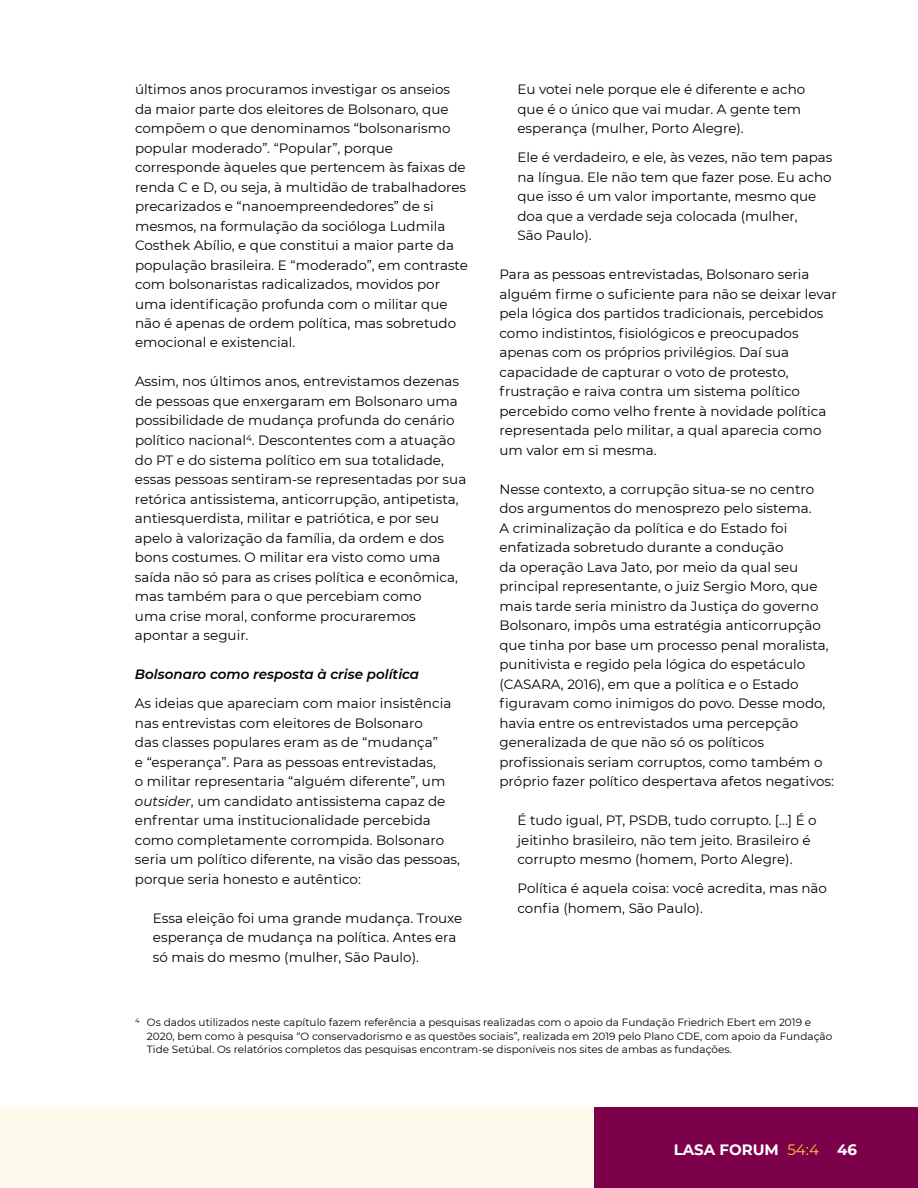
<style>
.page{position:relative;width:918px;height:1188px;background:#fff}
.page>*{position:absolute;margin:0;border:0;box-sizing:border-box;transform-origin:0 0}
.t1{font:700 15px "Montserrat";color:#fff}
.t2{font:13.5px/19.5px "Montserrat";color:#000}
.t3{font:italic 600 13.5px "Montserrat";color:#000}
.t4{font:10.5px/13.5px "Montserrat";color:#000}
.s1{font-style:italic}
.s2{font-weight:400;color:#f7cd36}
</style>
<div class="page">
<div style="left:0;top:1107px;width:594px;height:81px;background:#fefaeb"></div>
<div style="left:594px;top:1107px;width:324px;height:81px;background:#7d004a"></div>
<p class="t2" style="left:135px;top:79px;width:335px">últimos anos procuramos investigar os anseios da maior parte dos eleitores de Bolsonaro, que compõem o que denominamos “bolsonarismo popular moderado”. “Popular”, porque corresponde àqueles que pertencem às faixas de renda C e D, ou seja, à multidão de trabalhadores precarizados e “nanoempreendedores” de si mesmos, na formulação da socióloga Ludmila Costhek Abílio, e que constitui a maior parte da população brasileira. E “moderado”, em contraste com bolsonaristas radicalizados, movidos por uma identificação profunda com o militar que não é apenas de ordem política, mas sobretudo emocional e existencial.</p>
<p class="t2" style="left:135px;top:371px;width:333px">Assim, nos últimos anos, entrevistamos dezenas de pessoas que enxergaram em Bolsonaro uma possibilidade de mudança profunda do cenário político nacional<sup>4</sup>. Descontentes com a atuação do PT e do sistema político em sua totalidade, essas pessoas sentiram-se representadas por sua retórica antissistema, anticorrupção, antipetista, antiesquerdista, militar e patriótica, e por seu apelo à valorização da família, da ordem e dos bons costumes. O militar era visto como uma saída não só para as crises política e econômica, mas também para o que percebiam como<br>uma crise moral, conforme procuraremos apontar a seguir.</p>
<p class="t3" style="left:135px;top:665px;width:286px">Bolsonaro como resposta à crise política</p>
<p class="t2" style="left:135px;top:693px;width:327px">As ideias que apareciam com maior insistência nas entrevistas com eleitores de Bolsonaro<br>das classes populares eram as de “mudança”<br>e “esperança”. Para as pessoas entrevistadas,<br>o militar representaria “alguém diferente”, um <span class="s1">outsider</span>, um candidato antissistema capaz de enfrentar uma institucionalidade percebida como completamente corrompida. Bolsonaro seria um político diferente, na visão das pessoas, porque seria honesto e autêntico:</p>
<p class="t2" style="left:153px;top:908px;width:311px">Essa eleição foi uma grande mudança. Trouxe esperança de mudança na política. Antes era só mais do mesmo (mulher, São Paulo).</p>
<p class="t2" style="left:518px;top:79px;width:289px">Eu votei nele porque ele é diferente e acho que é o único que vai mudar. A gente tem esperança (mulher, Porto Alegre).</p>
<p class="t2" style="left:518px;top:147px;width:316px">Ele é verdadeiro, e ele, às vezes, não tem papas na língua. Ele não tem que fazer pose. Eu acho que isso é um valor importante, mesmo que doa que a verdade seja colocada (mulher,<br>São Paulo).</p>
<p class="t2" style="left:500px;top:264px;width:339px">Para as pessoas entrevistadas, Bolsonaro seria alguém firme o suficiente para não se deixar levar pela lógica dos partidos tradicionais, percebidos como indistintos, fisiológicos e preocupados apenas com os próprios privilégios. Daí sua capacidade de capturar o voto de protesto, frustração e raiva contra um sistema político percebido como velho frente à novidade política representada pelo militar, a qual aparecia como um valor em si mesma.</p>
<p class="t2" style="left:500px;top:479px;width:336px">Nesse contexto, a corrupção situa-se no centro dos argumentos do menosprezo pelo sistema.<br>A criminalização da política e do Estado foi enfatizada sobretudo durante a condução<br>da operação Lava Jato, por meio da qual seu principal representante, o juiz Sergio Moro, que mais tarde seria ministro da Justiça do governo Bolsonaro, impôs uma estratégia anticorrupção que tinha por base um processo penal moralista, punitivista e regido pela lógica do espetáculo (CASARA, 2016), em que a política e o Estado figuravam como inimigos do povo. Desse modo, havia entre os entrevistados uma percepção generalizada de que não só os políticos profissionais seriam corruptos, como também o próprio fazer político despertava afetos negativos:</p>
<p class="t2" style="left:518px;top:810px;width:301px">É tudo igual, PT, PSDB, tudo corrupto. [...] É o jeitinho brasileiro, não tem jeito. Brasileiro é corrupto mesmo (homem, Porto Alegre).</p>
<p class="t2" style="left:518px;top:878px;width:311px">Política é aquela coisa: você acredita, mas não confia (homem, São Paulo).</p>
<p class="t4" style="left:147px;top:1015px;width:687px;text-indent:-12px"><sup>4</sup> Os dados utilizados neste capítulo fazem referência a pesquisas realizadas com o apoio da Fundação Friedrich Ebert em 2019 e<br>2020, bem como à pesquisa “O conservadorismo e as questões sociais”, realizada em 2019 pelo Plano CDE, com apoio da Fundação<br>Tide Setúbal. Os relatórios completos das pesquisas encontram-se disponíveis nos sites de ambas as fundações.</p>
<p class="t1" style="left:674px;top:1139px;width:185px">LASA FORUM <span class="s2">54:4</span> 46</p>
</div>
